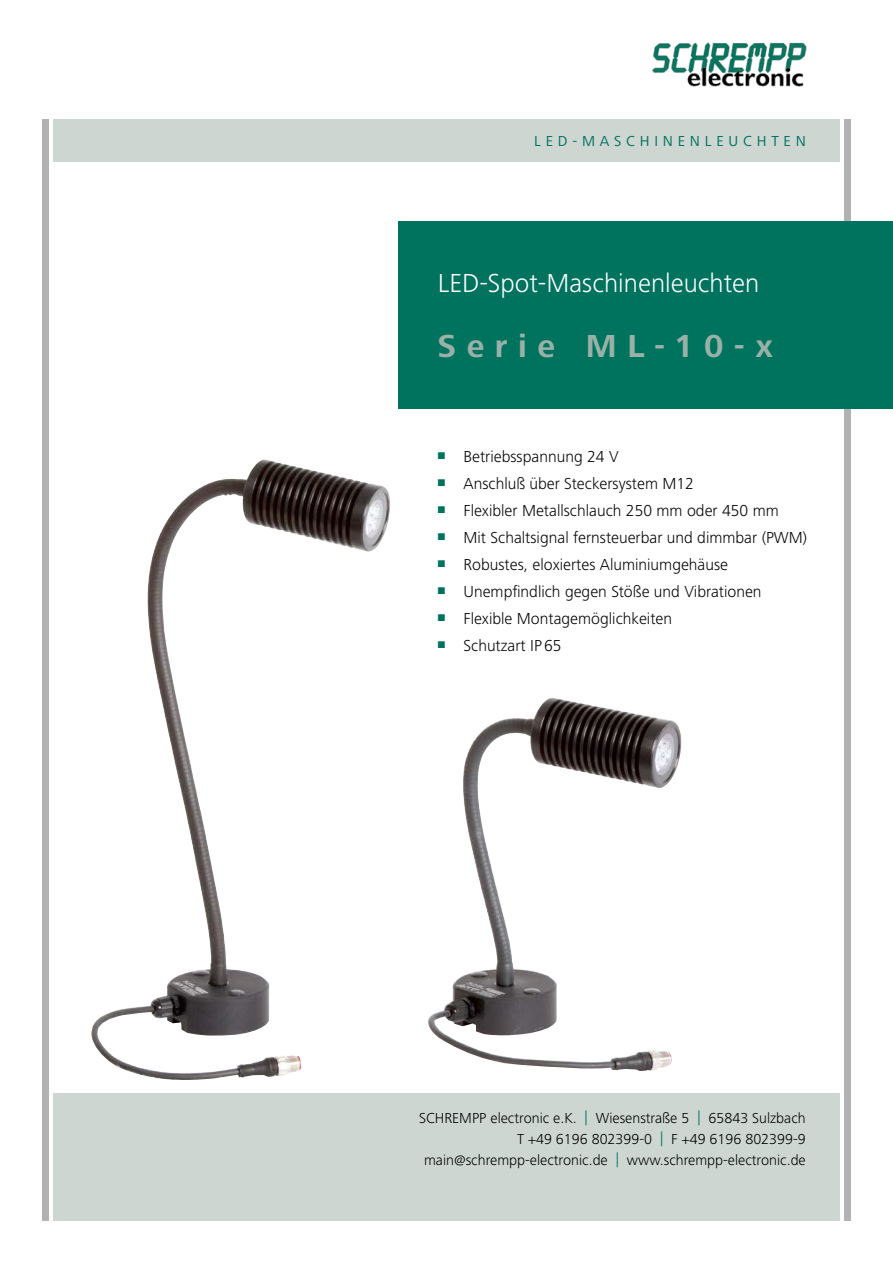
<style>
.page{position:relative;width:893px;height:1263px;background:#fff}
.page>*{position:absolute;margin:0;border:0;box-sizing:border-box;transform-origin:0 0}
.t1{font:700 33px "Frutiger Next LT";letter-spacing:.32em;color:#99b1a7}
.t2{font:300 27px "Frutiger Next LT";color:#fff}
.t3{font:300 16.5px "Frutiger Next LT";color:#000}
.t4{font:300 15px/21px "Frutiger Next LT";color:#000;text-align:right}
.t5{font:15px "Frutiger Next LT";letter-spacing:.32em;color:#00735f}
.s1{color:#00735f}
</style>
<div class="page">
<div style="left:43px;top:119px;width:6px;height:1101px;background:#b1b2b3"></div>
<div style="left:844px;top:119px;width:6px;height:1101px;background:#b1b2b3"></div>
<div style="left:53px;top:119px;width:787px;height:43px;background:#ced6d2"></div>
<div style="left:53px;top:1093px;width:787px;height:127px;background:#ced6d2"></div>
<img style="left:652px;top:42px;width:155px;height:45px">
<div style="left:399px;top:221px;width:494px;height:187px;background:#00735f"></div>
<img style="left:428px;top:698px;width:244px;height:373px">
<img style="left:91px;top:461px;width:210px;height:619px">
<p class="t5" style="left:534px;top:133px;width:273px">LED-MASCHINENLEUCHTEN</p>
<h2 class="t2" style="left:438px;top:268px;width:323px">LED-Spot-Maschinenleuchten</h2>
<h1 class="t1" style="left:438px;top:328px;width:337px">Serie ML-10-x</h1>
<p class="t3" style="left:438px;top:447px;width:182px"><span class="s1">■</span> Betriebsspannung 24 V</p>
<p class="t3" style="left:438px;top:474px;width:257px"><span class="s1">■</span> Anschluß über Steckersystem M12</p>
<p class="t3" style="left:438px;top:501px;width:342px"><span class="s1">■</span> Flexibler Metallschlauch 250 mm oder 450 mm</p>
<p class="t3" style="left:438px;top:528px;width:371px"><span class="s1">■</span> Mit Schaltsignal fernsteuerbar und dimmbar (PWM)</p>
<p class="t3" style="left:438px;top:555px;width:292px"><span class="s1">■</span> Robustes, eloxiertes Aluminiumgehäuse</p>
<p class="t3" style="left:438px;top:582px;width:325px"><span class="s1">■</span> Unempfindlich gegen Stöße und Vibrationen</p>
<p class="t3" style="left:438px;top:609px;width:236px"><span class="s1">■</span> Flexible Montagemöglichkeiten</p>
<p class="t3" style="left:438px;top:636px;width:125px"><span class="s1">■</span> Schutzart IP65</p>
<p class="t4" style="left:419px;top:1107px;width:388px">SCHREMPP electronic e.K. <span class="s1">|</span> Wiesenstraße 5 <span class="s1">|</span> 65843 Sulzbach<br>T +49 6196 802399-0 <span class="s1">|</span> F +49 6196 802399-9 main@schrempp-electronic.de <span class="s1">|</span> www.schrempp-electronic.de</p>
</div>
